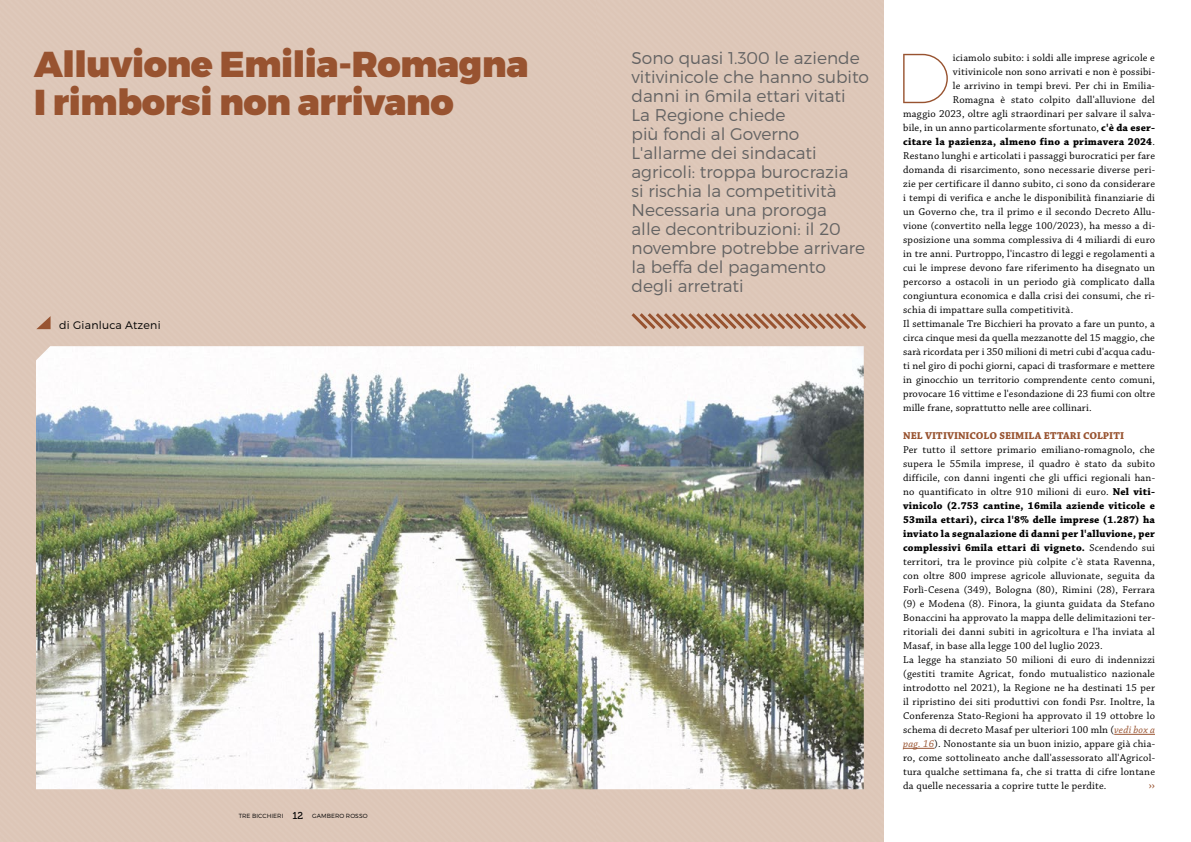
<style>
.page{position:relative;width:1191px;height:842px;background:#fff}
.page>*{position:absolute;margin:0;border:0;box-sizing:border-box;transform-origin:0 0}
.t1{font:100 70.6px "Montserrat";color:#985330}
.t2{font:900 36px/38px "Montserrat";letter-spacing:-.01em;color:#985330}
.t3{font:300 17px/19px "Montserrat";color:#646363}
.t4{font:12.5px "Chaparral Pro";color:#985330}
.t5{font:300 11px "Montserrat";letter-spacing:.02em;color:#000}
.t6{font:10.5px/14px "Chaparral Pro";letter-spacing:.02em;color:#000}
.t7{font:700 10.5px "Chaparral Pro";letter-spacing:.02em;color:#000}
.t8{font:700 10.5px "Chaparral Pro";color:#985330}
.t9{font:300 6px "Montserrat";letter-spacing:.01em;color:#000}
.s1{font-family:"Museo 500";font-weight:400;font-size:10px}
.s2{font-weight:700}
.s3{font-weight:400}
.s4{font-style:italic;color:#985330}
</style>
<div class="page">
<div style="left:595px;top:0;width:288px;height:842px;background:#ddc7b8"></div>
<div style="left:0;top:0;width:595px;height:842px;background:#ddc6b7"></div>
<hr style="left:1114px;top:734px;width:41px;height:1px;background:#985330">
<hr style="left:903px;top:748px;width:31px;height:1px;background:#985330">
<svg style="left:628px;top:310px;width:241px;height:22px;background:#c7a28e"></svg>
<img style="left:36px;top:346px;width:827px;height:443px">
<svg style="left:36px;top:316px;width:15px;height:13px"></svg>
<h2 class="t2" style="left:34px;top:47px;width:496px">Alluvione Emilia-Romagna<br>I rimborsi non arrivano</h2>
<p class="t5" style="left:59px;top:319px;width:103px">di Gianluca Atzeni</p>
<p class="t9" style="left:239px;top:812px;width:130px">TRE BICCHIERI <span class="s1">12</span> GAMBERO ROSSO</p>
<p class="t3" style="left:631px;top:48px;width:239px">Sono quasi 1.300 le aziende vitivinicole che hanno subito danni in 6mila ettari vitati<br>La Regione chiede<br>più fondi al Governo<br>L'allarme dei sindacati agricoli: troppa burocrazia<br>si rischia la competitività<br>Necessaria una proroga<br>alle decontribuzioni: il 20 novembre potrebbe arrivare la beffa del pagamento degli arretrati</p>
<h1 class="t1" style="left:894px;top:35px;width:59px">D</h1>
<p class="t6" style="left:952px;top:51px;width:204px">iciamolo subito: i soldi alle imprese agricole e</p>
<p class="t6" style="left:952px;top:65px;width:204px">vitivinicole non sono arrivati e non è possibi-</p>
<p class="t6" style="left:952px;top:79px;width:204px">le arrivino in tempi brevi. Per chi in Emilia-</p>
<p class="t6" style="left:952px;top:93px;width:204px">Romagna è stato colpito dall'alluvione del</p>
<p class="t6" style="left:903px;top:107px;width:253px">maggio 2023, oltre agli straordinari per salvare il salva-</p>
<p class="t6" style="left:903px;top:121px;width:253px">bile, in un anno particolarmente sfortunato, <span class="s2">c'è da eser-</span></p>
<p class="t7" style="left:903px;top:136px;width:253px">citare la pazienza, almeno fino a primavera 2024<span class="s3">.</span></p>
<p class="t6" style="left:903px;top:149px;width:253px">Restano lunghi e articolati i passaggi burocratici per fare</p>
<p class="t6" style="left:903px;top:163px;width:253px">domanda di risarcimento, sono necessarie diverse peri-</p>
<p class="t6" style="left:903px;top:177px;width:253px">zie per certificare il danno subito, ci sono da considerare</p>
<p class="t6" style="left:903px;top:191px;width:253px">i tempi di verifica e anche le disponibilità finanziarie di</p>
<p class="t6" style="left:903px;top:205px;width:253px">un Governo che, tra il primo e il secondo Decreto Allu-</p>
<p class="t6" style="left:903px;top:219px;width:253px">vione (convertito nella legge 100/2023), ha messo a di-</p>
<p class="t6" style="left:903px;top:233px;width:253px">sposizione una somma complessiva di 4 miliardi di euro</p>
<p class="t6" style="left:903px;top:247px;width:253px">in tre anni. Purtroppo, l'incastro di leggi e regolamenti a</p>
<p class="t6" style="left:903px;top:261px;width:253px">cui le imprese devono fare riferimento ha disegnato un</p>
<p class="t6" style="left:903px;top:275px;width:253px">percorso a ostacoli in un periodo già complicato dalla</p>
<p class="t6" style="left:903px;top:289px;width:253px">congiuntura economica e dalla crisi dei consumi, che ri-</p>
<p class="t6" style="left:903px;top:303px;width:172px">schia di impattare sulla competitività.</p>
<p class="t6" style="left:903px;top:317px;width:253px">Il settimanale Tre Bicchieri ha provato a fare un punto, a</p>
<p class="t6" style="left:903px;top:331px;width:253px">circa cinque mesi da quella mezzanotte del 15 maggio, che</p>
<p class="t6" style="left:903px;top:345px;width:253px">sarà ricordata per i 350 milioni di metri cubi d'acqua cadu-</p>
<p class="t6" style="left:903px;top:359px;width:253px">ti nel giro di pochi giorni, capaci di trasformare e mettere</p>
<p class="t6" style="left:903px;top:373px;width:253px">in ginocchio un territorio comprendente cento comuni,</p>
<p class="t6" style="left:903px;top:387px;width:253px">provocare 16 vittime e l'esondazione di 23 fiumi con oltre</p>
<p class="t6" style="left:903px;top:401px;width:190px">mille frane, soprattutto nelle aree collinari.</p>
<p class="t8" style="left:903px;top:430px;width:223px">NEL VITIVINICOLO SEIMILA ETTARI COLPITI</p>
<p class="t6" style="left:903px;top:443px;width:253px">Per tutto il settore primario emiliano-romagnolo, che supera le 55mila imprese, il quadro è stato da subito difficile, con danni ingenti che gli uffici regionali han&shy;no quantificato in oltre 910 milioni di euro. <span class="s2">Nel viti&shy;vinicolo (2.753 cantine, 16mila aziende viticole e 53mila ettari), circa l'8% delle imprese (1.287) ha inviato la segnalazione di danni per l'alluvione, per complessivi 6mila ettari di vigneto.</span> Scendendo sui territori, tra le province più colpite c'è stata Ravenna, con oltre 800 imprese agricole alluvionate, seguita da Forlì-Cesena (349), Bologna (80), Rimini (28), Ferrara (9) e Modena (8). Finora, la giunta guidata da Stefano Bonaccini ha approvato la mappa delle delimitazioni ter&shy;ritoriali dei danni subiti in agricoltura e l'ha inviata al Masaf, in base alla legge 100 del luglio 2023.<br>La legge ha stanziato 50 milioni di euro di indennizzi (gestiti tramite Agricat, fondo mutualistico nazionale introdotto nel 2021), la Regione ne ha destinati 15 per il ripristino dei siti produttivi con fondi Psr. Inoltre, la Conferenza Stato-Regioni ha approvato il 19 ottobre lo schema di decreto Masaf per ulteriori 100 mln (<span class="s4">vedi box a pag. 16</span>). Nonostante sia un buon inizio, appare già chia&shy;ro, come sottolineato anche dall'assessorato all'Agricol&shy;tura qualche settimana fa, che si tratta di cifre lontane da quelle necessaria a coprire tutte le perdite.</p>
<p class="t4" style="left:1148px;top:778px;width:8px">››</p>
</div>
